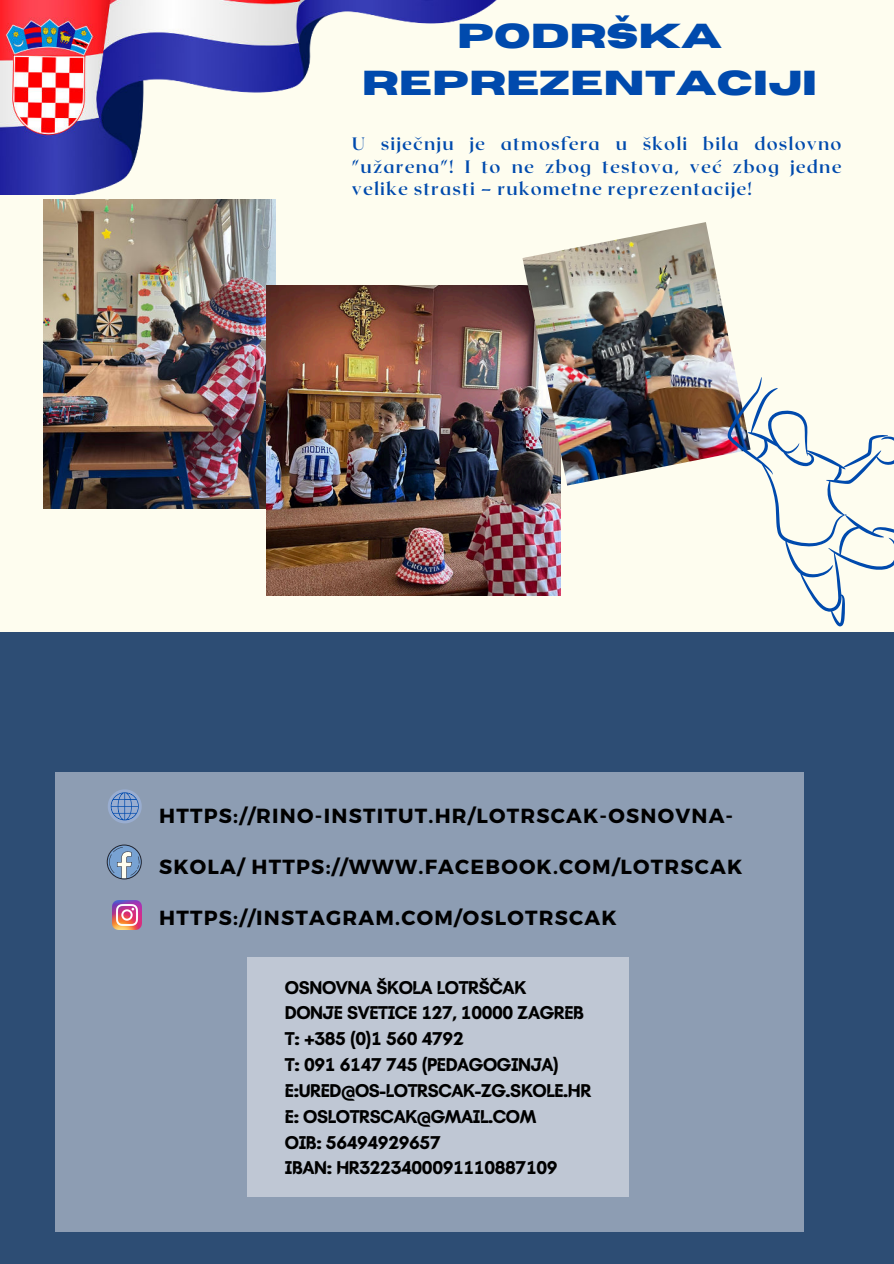
<style>
.page{position:relative;width:894px;height:1264px;background:#fff}
.page>*{position:absolute;margin:0;border:0;box-sizing:border-box;transform-origin:0 0}
.t1{font:700 34.5px/47.2px "Horizon";color:#004aad;text-align:center}
.t2{font:700 20.4px "Montserrat";letter-spacing:.06em;color:#000}
.t3{font:700 18.9px/25.8px "Batangas";letter-spacing:-.02em;color:#000}
.t4{font:700 18px/22.8px "Roxborough CF";letter-spacing:.065em;color:#004aad;text-align:justify}
</style>
<div class="page">
<div style="left:0;top:0;width:893px;height:1263px;background:#2d4d74"></div>
<div style="left:56px;top:772px;width:748px;height:459px;background:#8d9db3"></div>
<div style="left:247px;top:957px;width:381px;height:240px;background:#bfc7d4"></div>
<svg style="left:108px;top:789px;width:33px;height:34px"></svg>
<svg style="left:107px;top:844px;width:35px;height:35px"></svg>
<img style="left:113px;top:900px;width:29px;height:29px">
<div style="left:0;top:0;width:893px;height:631px;background:#fefdef"></div>
<img style="left:43px;top:199px;width:232px;height:310px">
<img style="left:266px;top:285px;width:294px;height:310px">
<img style="left:522px;top:222px;width:214px;height:263px">
<img style="left:0;top:0;width:497px;height:195px">
<svg style="left:727px;top:377px;width:166px;height:249px"></svg>
<h1 class="t1" style="left:361px;top:13px;width:457px">PODRŠKA<br>REPREZENTACIJI</h1>
<p class="t4" style="left:352px;top:132px;width:491px">U siječnju je atmosfera u školi bila doslovno "užarena"! I to ne zbog testova, već zbog jedne velike strasti – rukometne reprezentacije!</p>
<p class="t2" style="left:159px;top:803px;width:575px">HTTPS://RINO-INSTITUT.HR/LOTRSCAK-OSNOVNA-</p>
<p class="t2" style="left:159px;top:854px;width:584px">SKOLA/ HTTPS://WWW.FACEBOOK.COM/LOTRSCAK</p>
<p class="t2" style="left:159px;top:904px;width:459px">HTTPS://INSTAGRAM.COM/OSLOTRSCAK</p>
<p class="t3" style="left:285px;top:973px;width:308px">OSNOVNA ŠKOLA LOTRŠČAK<br>DONJE SVETICE 127, 10000 ZAGREB<br>T: +385 (0)1 560 4792<br>T: 091 6147 745 (PEDAGOGINJA)<br>E:URED@OS-LOTRSCAK-ZG.SKOLE.HR<br>E: OSLOTRSCAK@GMAIL.COM<br>OIB: 56494929657<br>IBAN: HR3223400091110887109</p>
</div>
